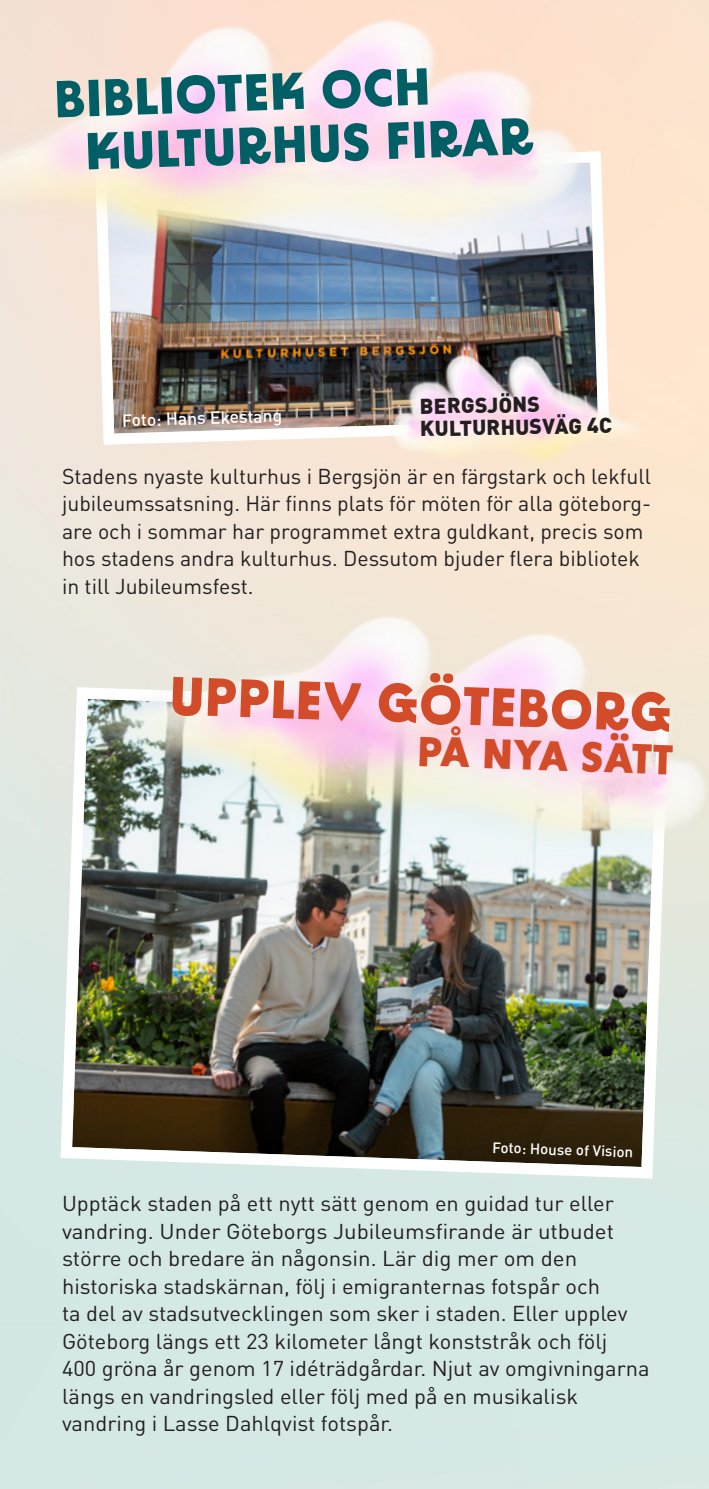
<style>
.page{position:relative;width:709px;height:1489px;background:#fff}
.page>*{position:absolute;margin:0;border:0;box-sizing:border-box;transform-origin:0 0}
.t1{font:700 53.75px "BD Supper";color:#d34c29}
.t2{font:700 52px "BD Supper";color:#005e65}
.t3{font:700 41.75px "BD Supper";color:#d34c29}
.t4{font:21.25px/27.5px "DIN Pro";color:#231f20}
.t5{font:900 21.25px/22.5px "DIN Pro";color:#231f20}
.t6{font:500 17.5px "DIN Pro";color:#fff}
.t7{font:500 15px "DIN Pro";color:#fff}
</style>
<div class="page">
<img style="left:90px;top:146px;width:525px;height:304px">
<img style="left:55px;top:681px;width:619px;height:503px">
<img style="left:56px;top:564px;width:653px;height:344px">
<img style="left:0;top:0;width:594px;height:296px">
<img style="left:379px;top:348px;width:270px;height:139px">
<p class="t2" style="left:53px;top:67px;width:378px;rotate:-2deg">BIBLIOTEK OCH</p>
<p class="t2" style="left:84px;top:119px;width:451px;rotate:-2deg">KULTURHUS FIRAR</p>
<p class="t6" style="left:121px;top:407px;width:162px;rotate:-2deg">Foto: Hans Ekestang</p>
<p class="t5" style="left:419px;top:394px;width:193px;rotate:-1deg">BERGSJÖNS<br>KULTURHUSVÄG 4C</p>
<p class="t4" style="left:62px;top:461px;width:590px">Stadens nyaste kulturhus i Bergsjön är en färgstark och lekfull jubileumssatsning. Här finns plats för möten för alla göteborg&shy;are och i sommar har programmet extra guldkant, precis som hos stadens andra kulturhus. Dessutom bjuder flera bibliotek in till Jubileumsfest.</p>
<p class="t1" style="left:171px;top:662px;width:504px;rotate:2deg">UPPLEV GÖTEBORG</p>
<p class="t3" style="left:418px;top:725px;width:258px;rotate:2deg">PÅ NYA SÄTT</p>
<p class="t7" style="left:493px;top:1135px;width:142px;rotate:2deg">Foto: House of Vision</p>
<p class="t4" style="left:62px;top:1188px;width:589px">Upptäck staden på ett nytt sätt genom en guidad tur eller vandring. Under Göteborgs Jubileumsfirande är utbudet större och bredare än någonsin. Lär dig mer om den historiska stadskärnan, följ i emigranternas fotspår och<br>ta del av stadsutvecklingen som sker i staden. Eller upplev Göteborg längs ett 23 kilometer långt konststråk och följ<br>400 gröna år genom 17 idéträdgårdar. Njut av omgivningarna längs en vandringsled eller följ med på en musikalisk vandring i Lasse Dahlqvist fotspår.</p>
</div>
